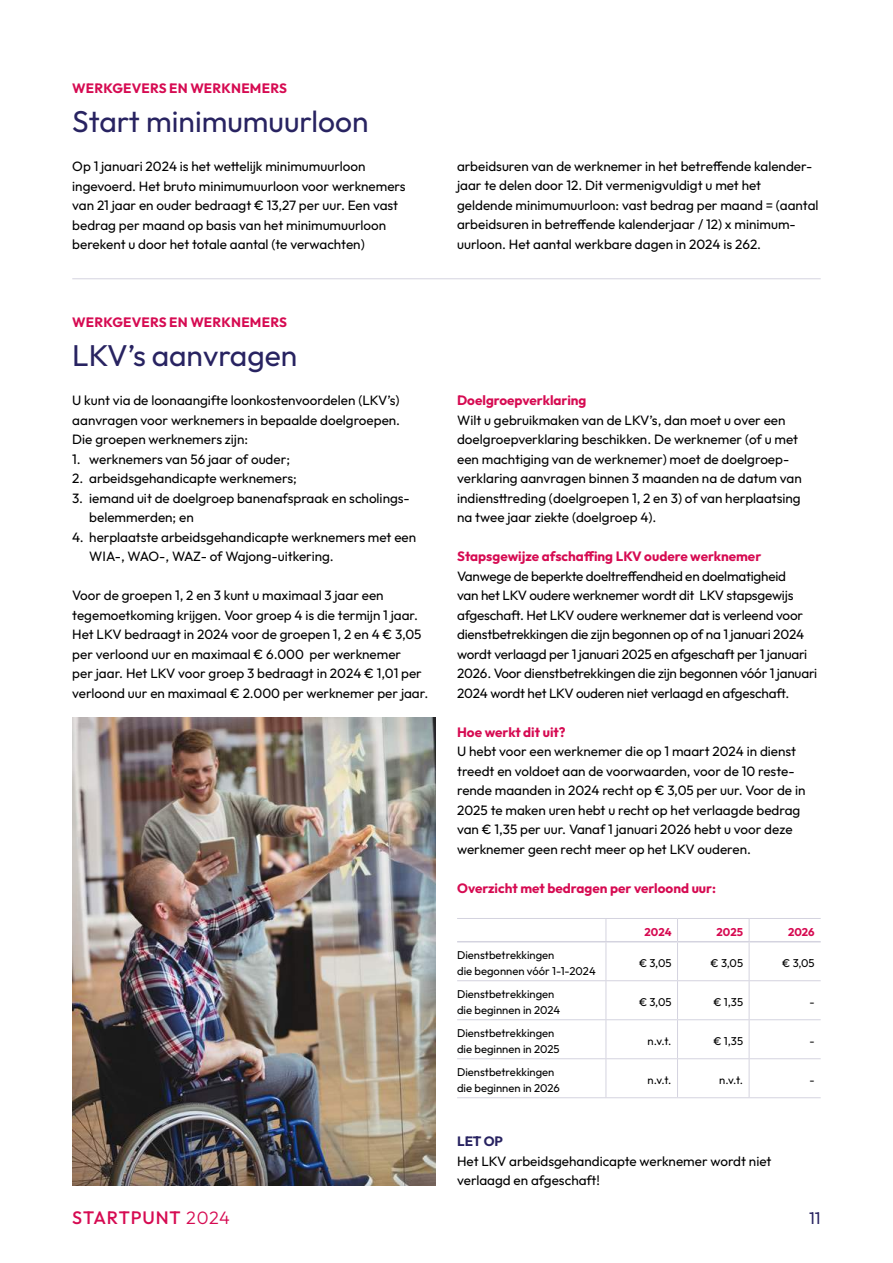
<style>
.page{position:relative;width:893px;height:1263px;background:#fff}
.page>*{position:absolute;margin:0;border:0;box-sizing:border-box;transform-origin:0 0}
.t1{font:30px "Outfit";color:#282361}
.t2{font:500 18px "Outfit";letter-spacing:.04em;color:#d60b52}
.t3{font:16.5px "Outfit";color:#282361}
.t4{font:13.5px/19.5px "Outfit";color:#000}
.t5{font:700 13.5px "Outfit";color:#d60b52}
.t6{font:700 13.5px "Outfit";color:#282361}
.t7{font:11.25px/15.8px "Outfit";color:#000}
.t8{font:700 11.25px "Outfit";color:#d60b52}
.s1{font-weight:300}
</style>
<div class="page">
<img style="left:72px;top:717px;width:364px;height:468px">
<hr style="left:606px;top:918px;width:71px;height:1px;background:#d4d3df">
<svg style="left:606px;top:919px;width:1px;height:22px"></svg>
<hr style="left:677px;top:918px;width:72px;height:1px;background:#d4d3df">
<svg style="left:677px;top:919px;width:1px;height:22px"></svg>
<hr style="left:749px;top:918px;width:72px;height:1px;background:#d4d3df">
<svg style="left:749px;top:919px;width:1px;height:22px"></svg>
<hr style="left:606px;top:942px;width:1px;height:38px;background:#d4d3df">
<hr style="left:677px;top:942px;width:1px;height:38px;background:#d4d3df">
<hr style="left:749px;top:942px;width:1px;height:38px;background:#d4d3df">
<hr style="left:457px;top:980px;width:149px;height:1px;background:#d4d3df">
<hr style="left:606px;top:980px;width:71px;height:1px;background:#d4d3df">
<hr style="left:606px;top:981px;width:1px;height:38px;background:#d4d3df">
<hr style="left:677px;top:980px;width:72px;height:1px;background:#d4d3df">
<hr style="left:677px;top:981px;width:1px;height:38px;background:#d4d3df">
<hr style="left:749px;top:980px;width:72px;height:1px;background:#d4d3df">
<hr style="left:749px;top:981px;width:1px;height:38px;background:#d4d3df">
<hr style="left:457px;top:1019px;width:149px;height:1px;background:#d4d3df">
<hr style="left:606px;top:1019px;width:71px;height:1px;background:#d4d3df">
<hr style="left:606px;top:1020px;width:1px;height:38px;background:#d4d3df">
<hr style="left:677px;top:1019px;width:72px;height:1px;background:#d4d3df">
<hr style="left:677px;top:1020px;width:1px;height:38px;background:#d4d3df">
<hr style="left:749px;top:1019px;width:72px;height:1px;background:#d4d3df">
<hr style="left:749px;top:1020px;width:1px;height:38px;background:#d4d3df">
<hr style="left:457px;top:1058px;width:149px;height:1px;background:#d4d3df">
<hr style="left:606px;top:1058px;width:71px;height:1px;background:#d4d3df">
<hr style="left:606px;top:1059px;width:1px;height:38px;background:#d4d3df">
<hr style="left:677px;top:1058px;width:72px;height:1px;background:#d4d3df">
<hr style="left:677px;top:1059px;width:1px;height:38px;background:#d4d3df">
<hr style="left:749px;top:1058px;width:72px;height:1px;background:#d4d3df">
<hr style="left:749px;top:1059px;width:1px;height:38px;background:#d4d3df">
<hr style="left:457px;top:1097px;width:149px;height:1px;background:#d4d3df">
<hr style="left:606px;top:1097px;width:71px;height:1px;background:#d4d3df">
<hr style="left:677px;top:1097px;width:72px;height:1px;background:#d4d3df">
<hr style="left:749px;top:1097px;width:72px;height:1px;background:#d4d3df">
<hr style="left:457px;top:918px;width:149px;height:1px;background:#d4d3df">
<hr style="left:457px;top:941px;width:149px;height:1px;background:#d4d3df">
<hr style="left:606px;top:941px;width:71px;height:1px;background:#d4d3df">
<hr style="left:677px;top:941px;width:72px;height:1px;background:#d4d3df">
<hr style="left:749px;top:941px;width:72px;height:1px;background:#d4d3df">
<hr style="left:72px;top:278px;width:749px;height:1px;background:#d4d3df">
<p class="t5" style="left:72px;top:79px;width:216px">WERKGEVERS EN WERKNEMERS</p>
<h1 class="t1" style="left:72px;top:102px;width:298px">Start minimumuurloon</h1>
<p class="t4" style="left:72px;top:157px;width:335px">Op 1 januari 2024 is het wettelijk minimumuurloon ingevoerd. Het bruto minimumuurloon voor werknemers van 21 jaar en ouder bedraagt € 13,27 per uur. Een vast bedrag per maand op basis van het minimumuurloon berekent u door het totale aantal (te verwachten)</p>
<p class="t4" style="left:457px;top:157px;width:363px">arbeidsuren van de werknemer in het betreffende kalender&shy;jaar te delen door 12. Dit vermenigvuldigt u met het geldende minimumuurloon: vast bedrag per maand = (aantal arbeidsuren in betreffende kalenderjaar / 12) x minimum&shy;uurloon. Het aantal werkbare dagen in 2024 is 262.</p>
<p class="t5" style="left:72px;top:313px;width:216px">WERKGEVERS EN WERKNEMERS</p>
<h1 class="t1" style="left:72px;top:336px;width:226px">LKV’s aanvragen</h1>
<p class="t4" style="left:72px;top:391px;width:329px;text-align:justify">U kunt via de loonaangifte loonkostenvoordelen (LKV’s) aanvragen voor werknemers in bepaalde doelgroepen.<br>Die groepen werknemers zijn:</p>
<p class="t4" style="left:72px;top:449px;width:219px">1. werknemers van 56 jaar of ouder;</p>
<p class="t4" style="left:72px;top:469px;width:226px">2. arbeidsgehandicapte werknemers;</p>
<p class="t4" style="left:89px;top:488px;width:320px;text-indent:-17px">3. iemand uit de doelgroep banenafspraak en scholings&shy;belemmerden; en</p>
<p class="t4" style="left:89px;top:527px;width:328px;text-indent:-17px">4. herplaatste arbeidsgehandicapte werknemers met een<br>WIA-, WAO-, WAZ- of Wajong-uitkering.</p>
<p class="t4" style="left:72px;top:586px;width:358px">Voor de groepen 1, 2 en 3 kunt u maximaal 3 jaar een tegemoetkoming krijgen. Voor groep 4 is die termijn 1 jaar.<br>Het LKV bedraagt in 2024 voor de groepen 1, 2 en 4 € 3,05 per verloond uur en maximaal € 6.000 per werknemer<br>per jaar. Het LKV voor groep 3 bedraagt in 2024 € 1,01 per verloond uur en maximaal € 2.000 per werknemer per jaar.</p>
<p class="t5" style="left:457px;top:391px;width:131px">Doelgroepverklaring</p>
<p class="t4" style="left:457px;top:410px;width:346px">Wilt u gebruikmaken van de LKV’s, dan moet u over een doelgroepverklaring beschikken. De werknemer (of u met een machtiging van de werknemer) moet de doelgroep&shy;verklaring aanvragen binnen 3 maanden na de datum van indiensttreding (doelgroepen 1, 2 en 3) of van herplaatsing na twee jaar ziekte (doelgroep 4).</p>
<p class="t5" style="left:457px;top:547px;width:306px">Stapsgewijze afschaffing LKV oudere werknemer</p>
<p class="t4" style="left:457px;top:566px;width:362px">Vanwege de beperkte doeltreffendheid en doelmatigheid<br>van het LKV oudere werknemer wordt dit LKV stapsgewijs afgeschaft. Het LKV oudere werknemer dat is verleend voor dienstbetrekkingen die zijn begonnen op of na 1 januari 2024 wordt verlaagd per 1 januari 2025 en afgeschaft per 1 januari 2026. Voor dienstbetrekkingen die zijn begonnen vóór 1 januari 2024 wordt het LKV ouderen niet verlaagd en afgeschaft.</p>
<p class="t5" style="left:457px;top:723px;width:110px">Hoe werkt dit uit?</p>
<p class="t4" style="left:457px;top:742px;width:350px">U hebt voor een werknemer die op 1 maart 2024 in dienst treedt en voldoet aan de voorwaarden, voor de 10 reste&shy;rende maanden in 2024 recht op € 3,05 per uur. Voor de in 2025 te maken uren hebt u recht op het verlaagde bedrag van € 1,35 per uur. Vanaf 1 januari 2026 hebt u voor deze werknemer geen recht meer op het LKV ouderen.</p>
<p class="t5" style="left:457px;top:879px;width:260px">Overzicht met bedragen per verloond uur:</p>
<p class="t8" style="left:644px;top:924px;width:29px">2024</p>
<p class="t8" style="left:717px;top:924px;width:28px">2025</p>
<p class="t8" style="left:788px;top:924px;width:28px">2026</p>
<p class="t7" style="left:457px;top:947px;width:140px">Dienstbetrekkingen<br>die begonnen vóór 1-1-2024</p>
<p class="t7" style="left:639px;top:955px;width:34px">€ 3,05</p>
<p class="t7" style="left:711px;top:955px;width:34px">€ 3,05</p>
<p class="t7" style="left:782px;top:955px;width:34px">€ 3,05</p>
<p class="t7" style="left:457px;top:986px;width:105px">Dienstbetrekkingen die beginnen in 2024</p>
<p class="t7" style="left:639px;top:994px;width:34px">€ 3,05</p>
<p class="t7" style="left:713px;top:994px;width:31px">€ 1,35</p>
<p class="t7" style="left:809px;top:994px;width:7px">-</p>
<p class="t7" style="left:457px;top:1025px;width:104px">Dienstbetrekkingen die beginnen in 2025</p>
<p class="t7" style="left:648px;top:1033px;width:25px">n.v.t.</p>
<p class="t7" style="left:713px;top:1033px;width:31px">€ 1,35</p>
<p class="t7" style="left:809px;top:1033px;width:7px">-</p>
<p class="t7" style="left:457px;top:1064px;width:104px">Dienstbetrekkingen die beginnen in 2026</p>
<p class="t7" style="left:648px;top:1072px;width:25px">n.v.t.</p>
<p class="t7" style="left:719px;top:1072px;width:25px">n.v.t.</p>
<p class="t7" style="left:809px;top:1072px;width:7px">-</p>
<p class="t6" style="left:457px;top:1132px;width:47px">LET OP</p>
<p class="t4" style="left:457px;top:1151px;width:316px">Het LKV arbeidsgehandicapte werknemer wordt niet verlaagd en afgeschaft!</p>
<h2 class="t2" style="left:72px;top:1206px;width:159px">STARTPUNT <span class="s1">2024</span></h2>
<p class="t3" style="left:809px;top:1208px;width:13px">11</p>
</div>
